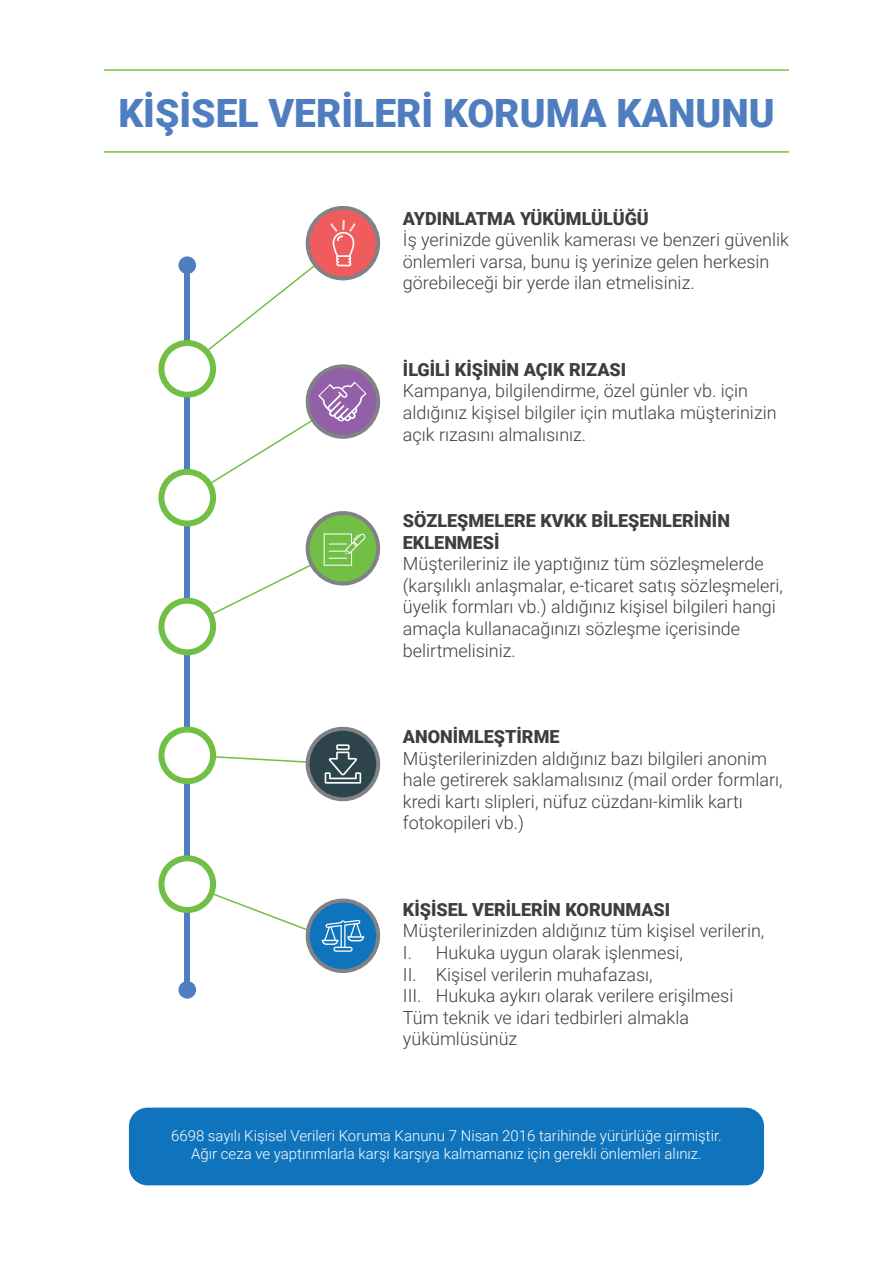
<style>
.page{position:relative;width:893px;height:1263px;background:#fff}
.page>*{position:absolute;margin:0;border:0;box-sizing:border-box;transform-origin:0 0}
.t1{font:900 39px "Roboto";color:#4e7ec0}
.t2{font:300 18px/21.6px "Roboto";color:#3e3e3f}
.t3{font:900 18px/21.6px "Roboto";color:#3e3e3f}
.t4{font:300 15px/18px "Roboto";color:#fff;text-align:center}
</style>
<div class="page">
<div style="left:184px;top:263px;width:6px;height:727px;background:#4e7ec0"></div>
<div style="left:161px;top:343px;width:52px;height:52px;background:#fff;border-radius:50%"></div>
<div style="left:158px;top:340px;width:58px;height:58px;border:6px solid #71bf44;border-radius:50%"></div>
<div style="left:161px;top:472px;width:52px;height:51px;background:#fff;border-radius:50%"></div>
<div style="left:158px;top:469px;width:58px;height:57px;border:6px solid #71bf44;border-radius:50%"></div>
<div style="left:161px;top:601px;width:52px;height:51px;background:#fff;border-radius:50%"></div>
<div style="left:158px;top:598px;width:58px;height:57px;border:6px solid #71bf44;border-radius:50%"></div>
<svg style="left:161px;top:729px;width:52px;height:52px"></svg>
<div style="left:158px;top:726px;width:58px;height:58px;border:6px solid #71bf44;border-radius:50%"></div>
<svg style="left:161px;top:858px;width:52px;height:52px"></svg>
<div style="left:158px;top:855px;width:58px;height:58px;border:6px solid #71bf44;border-radius:50%"></div>
<svg style="left:178px;top:256px;width:18px;height:18px"></svg>
<div style="left:178px;top:981px;width:18px;height:18px;background:#4e7ec0;border-radius:50%"></div>
<svg style="left:306px;top:206px;width:74px;height:74px"></svg>
<div style="left:310px;top:210px;width:66px;height:66px;background:#f05c5d;border-radius:50%"></div>
<svg style="left:182px;top:220px;width:173px;height:151px"></svg>
<div style="left:306px;top:511px;width:74px;height:74px;background:#808285;border-radius:50%"></div>
<div style="left:310px;top:515px;width:66px;height:67px;background:#71bf44;border-radius:50%"></div>
<svg style="left:185px;top:533px;width:180px;height:95px"></svg>
<div style="left:306px;top:364px;width:74px;height:75px;background:#808285;border-radius:50%"></div>
<div style="left:310px;top:368px;width:66px;height:67px;background:#925fa8;border-radius:50%"></div>
<svg style="left:185px;top:382px;width:182px;height:118px"></svg>
<svg style="left:306px;top:727px;width:74px;height:74px"></svg>
<div style="left:310px;top:731px;width:66px;height:66px;background:#2e444c;border-radius:50%"></div>
<svg style="left:186px;top:744px;width:175px;height:40px"></svg>
<svg style="left:306px;top:898px;width:74px;height:75px"></svg>
<div style="left:310px;top:902px;width:66px;height:67px;background:#1074bc;border-radius:50%"></div>
<svg style="left:185px;top:882px;width:179px;height:70px"></svg>
<div style="left:129px;top:1107px;width:635px;height:78px;background:#1074bc;border-radius:19px"></div>
<hr style="left:104px;top:151px;width:685px;height:2px;background:#71bf44">
<hr style="left:104px;top:69px;width:685px;height:2px;background:#71bf44">
<h1 class="t1" style="left:118px;top:86px;width:658px">KİŞİSEL VERİLERİ KORUMA KANUNU</h1>
<p class="t3" style="left:403px;top:207px;width:248px">AYDINLATMA YÜKÜMLÜLÜĞÜ</p>
<p class="t2" style="left:403px;top:228px;width:387px">İş yerinizde güvenlik kamerası ve benzeri güvenlik önlemleri varsa, bunu iş yerinize gelen herkesin görebileceği bir yerde ilan etmelisiniz.</p>
<p class="t3" style="left:403px;top:358px;width:225px">İLGİLİ KİŞİNİN AÇIK RIZASI</p>
<p class="t2" style="left:403px;top:379px;width:375px">Kampanya, bilgilendirme, özel günler vb. için aldığınız kişisel bilgiler için mutlaka müşterinizin açık rızasını almalısınız.</p>
<p class="t3" style="left:403px;top:509px;width:329px">SÖZLEŞMELERE KVKK BİLEŞENLERİNİN<br>EKLENMESİ</p>
<p class="t2" style="left:403px;top:552px;width:381px">Müşterileriniz ile yaptığınız tüm sözleşmelerde (karşılıklı anlaşmalar, e-ticaret satış sözleşmeleri, üyelik formları vb.) aldığınız kişisel bilgileri hangi amaçla kullanacağınızı sözleşme içerisinde belirtmelisiniz.</p>
<p class="t3" style="left:403px;top:725px;width:158px">ANONİMLEŞTİRME</p>
<p class="t2" style="left:403px;top:747px;width:381px">Müşterilerinizden aldığınız bazı bilgileri anonim hale getirerek saklamalısınız (mail order formları, kredi kartı slipleri, nüfuz cüzdanı-kimlik kartı fotokopileri vb.)</p>
<p class="t3" style="left:403px;top:898px;width:269px">KİŞİSEL VERİLERİN KORUNMASI</p>
<p class="t2" style="left:403px;top:919px;width:363px">Müşterilerinizden aldığınız tüm kişisel verilerin, I. Hukuka uygun olarak işlenmesi,<br>II. Kişisel verilerin muhafazası,<br>III. Hukuka aykırı olarak verilere erişilmesi Tüm teknik ve idari tedbirleri almakla yükümlüsünüz</p>
<p class="t4" style="left:171px;top:1126px;width:552px">6698 sayılı Kişisel Verileri Koruma Kanunu 7 Nisan 2016 tarihinde yürürlüğe girmiştir.<br>Ağır ceza ve yaptırımlarla karşı karşıya kalmamanız için gerekli önlemleri alınız.</p>
</div>
